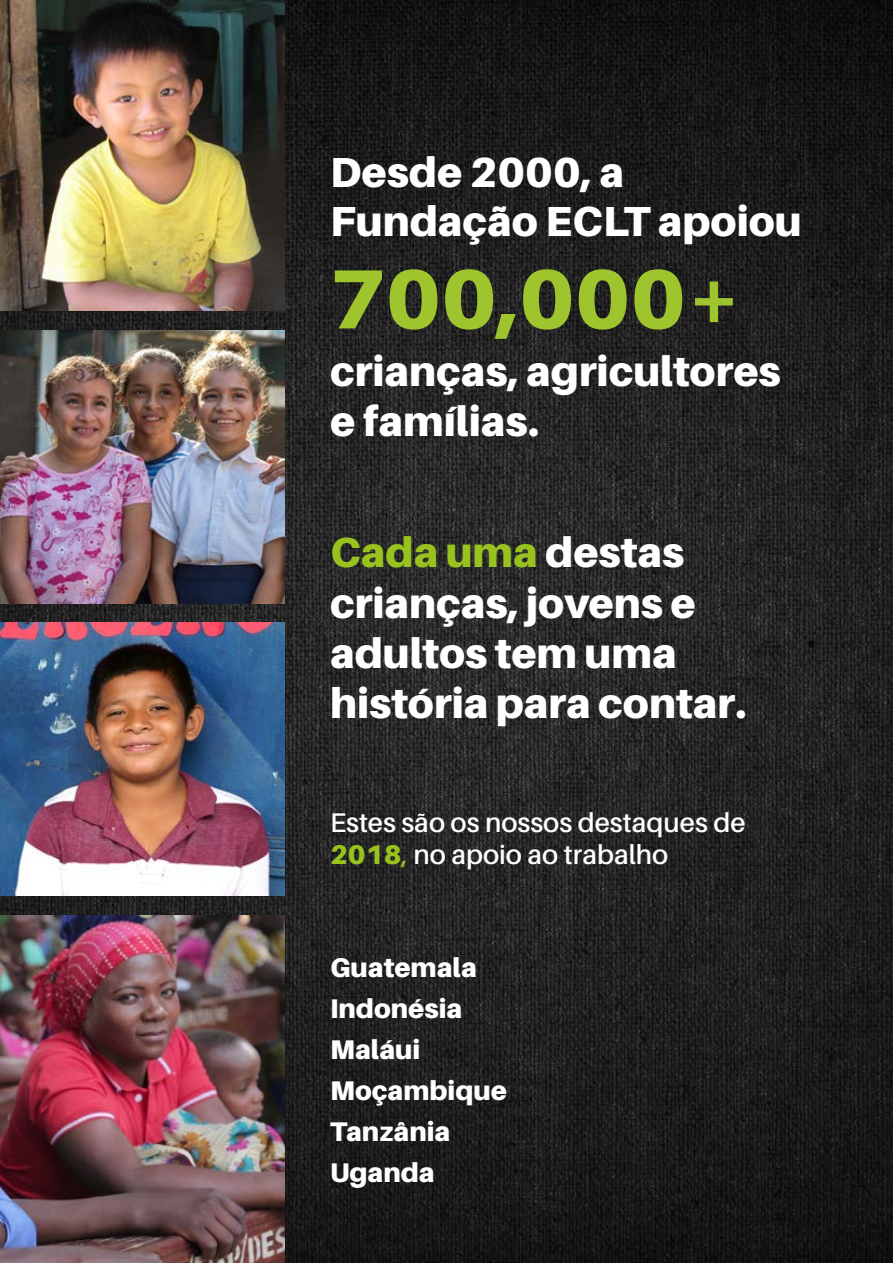
<style>
.page{position:relative;width:893px;height:1263px;background:#fff}
.page>*{position:absolute;margin:0;border:0;box-sizing:border-box;transform-origin:0 0}
.Intro_Text{font:900 84px "Aileron";color:#9ec52d}
.Intro_Text-2{font:900 42px/50.4px "Aileron";color:#fff}
.Intro_Text-3{font:600 27px/32.4px "Aileron";color:#fff}
.Intro_Text-4{font:900 27px "Aileron";color:#fff}
.s1{color:#98c21d}
.s2{font-weight:900;color:#98c21d}
</style>
<div class="page">
<img style="left:0;top:0;width:893px;height:1263px">
<img style="left:0;top:915px;width:284px;height:348px">
<img style="left:0;top:330px;width:284px;height:273px">
<img style="left:0;top:0;width:284px;height:311px">
<img style="left:0;top:623px;width:284px;height:272px">
<p class="Intro_Text-2" style="left:330px;top:147px;width:473px;line-height:49.5px">Desde 2000, a<br>Fundação ECLT apoiou</p>
<p class="Intro_Text" style="left:330px;top:250px;width:413px">700,000+</p>
<p class="Intro_Text-2" style="left:330px;top:347px;width:452px;line-height:49.5px">crianças, agricultores e famílias.</p>
<p class="Intro_Text-2" style="left:330px;top:527px;width:418px"><span class="s1">Cada uma</span> destas crianças, jovens e adultos tem uma história para contar.</p>
<p class="Intro_Text-3" style="left:330px;top:806px;width:417px">Estes são os nossos destaques de<br><span class="s2">2018</span><span class="s1">,</span> no apoio ao trabalho</p>
<p class="Intro_Text-4" style="left:330px;top:952px;width:148px">Guatemala</p>
<p class="Intro_Text-4" style="left:330px;top:993px;width:134px">Indonésia</p>
<p class="Intro_Text-4" style="left:330px;top:1034px;width:92px">Maláui</p>
<p class="Intro_Text-4" style="left:330px;top:1075px;width:178px">Moçambique</p>
<p class="Intro_Text-4" style="left:330px;top:1116px;width:122px">Tanzânia</p>
<p class="Intro_Text-4" style="left:330px;top:1156px;width:106px">Uganda</p>
</div>
